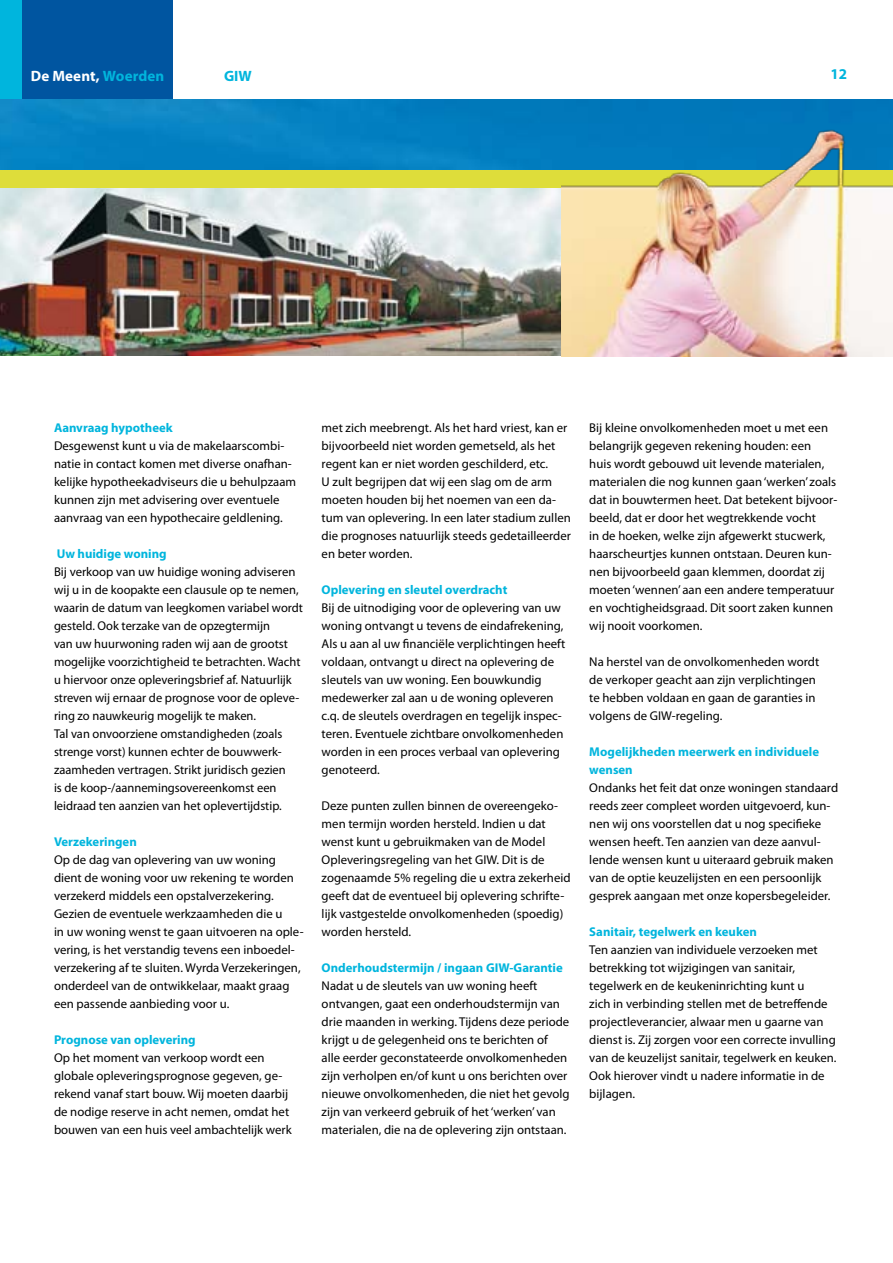
<style>
.page{position:relative;width:893px;height:1263px;background:#fff}
.page>*{position:absolute;margin:0;border:0;box-sizing:border-box;transform-origin:0 0}
.t1{font:700 15px "Myriad Pro";letter-spacing:.01em;color:#fff}
.t2{font:700 15px "Myriad Pro";color:#00b5dd}
.t3{font:12.75px/18px "Myriad Pro";color:#000}
.t4{font:700 12.75px/18px "Myriad Pro";color:#00b5dd}
.s1{color:#00b5dd}
</style>
<div class="page">
<img style="left:0;top:187px;width:561px;height:168px">
<div style="left:0;top:0;width:173px;height:181px;background:#0055a0"></div>
<div style="left:0;top:0;width:21px;height:181px;background:#00b5dd"></div>
<img style="left:0;top:100px;width:561px;height:70px">
<div style="left:0;top:170px;width:893px;height:17px;background:#dedd3a"></div>
<img style="left:561px;top:99px;width:332px;height:258px">
<p class="t1" style="left:31px;top:67px;width:135px">De Meent, <span class="s1">Woerden</span></p>
<p class="t2" style="left:224px;top:67px;width:29px">GIW</p>
<p class="t2" style="left:831px;top:64px;width:18px">12</p>
<p class="t4" style="left:54px;top:418px;width:120px">Aanvraag hypotheek</p>
<p class="t3" style="left:54px;top:437px;width:244px">Desgewenst kunt u via de makelaarscombi&shy;natie in contact komen met diverse onafhan&shy;kelijke hypotheekadviseurs die u behulpzaam kunnen zijn met advisering over eventuele aanvraag van een hypothecaire geldlening.</p>
<p class="t4" style="left:57px;top:544px;width:111px">Uw huidige woning</p>
<p class="t3" style="left:54px;top:563px;width:251px">Bij verkoop van uw huidige woning adviseren wij u in de koopakte een clausule op te nemen, waarin de datum van leegkomen variabel wordt gesteld. Ook terzake van de opzegtermijn<br>van uw huurwoning raden wij aan de grootst mogelijke voorzichtigheid te betrachten. Wacht u hiervoor onze opleveringsbrief af. Natuurlijk streven wij ernaar de prognose voor de opleve&shy;ring zo nauwkeurig mogelijk te maken.<br>Tal van onvoorziene omstandigheden (zoals strenge vorst) kunnen echter de bouwwerk&shy;zaamheden vertragen. Strikt juridisch gezien<br>is de koop-/aannemingsovereenkomst een leidraad ten aanzien van het oplevertijdstip.</p>
<p class="t4" style="left:54px;top:832px;width:84px">Verzekeringen</p>
<p class="t3" style="left:54px;top:851px;width:251px">Op de dag van oplevering van uw woning dient de woning voor uw rekening te worden verzekerd middels een opstalverzekering.<br>Gezien de eventuele werkzaamheden die u<br>in uw woning wenst te gaan uitvoeren na ople&shy;vering, is het verstandig tevens een inboedel&shy;verzekering af te sluiten. Wyrda Verzekeringen, onderdeel van de ontwikkelaar, maakt graag een passende aanbieding voor u.</p>
<p class="t4" style="left:54px;top:1030px;width:143px">Prognose van oplevering</p>
<p class="t3" style="left:54px;top:1049px;width:239px">Op het moment van verkoop wordt een globale opleveringsprognose gegeven, ge&shy;rekend vanaf start bouw. Wij moeten daarbij de nodige reserve in acht nemen, omdat het bouwen van een huis veel ambachtelijk werk</p>
<p class="t3" style="left:322px;top:419px;width:251px">met zich meebrengt. Als het hard vriest, kan er bijvoorbeeld niet worden gemetseld, als het regent kan er niet worden geschilderd, etc.<br>U zult begrijpen dat wij een slag om de arm moeten houden bij het noemen van een da&shy;tum van oplevering. In een later stadium zullen die prognoses natuurlijk steeds gedetailleerder en beter worden.</p>
<p class="t4" style="left:322px;top:580px;width:187px">Oplevering en sleutel overdracht</p>
<p class="t3" style="left:322px;top:599px;width:245px">Bij de uitnodiging voor de oplevering van uw woning ontvangt u tevens de eindafrekening, Als u aan al uw financiële verplichtingen heeft voldaan, ontvangt u direct na oplevering de sleutels van uw woning. Een bouwkundig medewerker zal aan u de woning opleveren c.q. de sleutels overdragen en tegelijk inspec&shy;teren. Eventuele zichtbare onvolkomenheden worden in een proces verbaal van oplevering genoteerd.</p>
<p class="t3" style="left:322px;top:797px;width:250px">Deze punten zullen binnen de overeengeko&shy;men termijn worden hersteld. Indien u dat wenst kunt u gebruikmaken van de Model Opleveringsregeling van het GIW. Dit is de zogenaamde 5% regeling die u extra zekerheid geeft dat de eventueel bij oplevering schrifte&shy;lijk vastgestelde onvolkomenheden (spoedig) worden hersteld.</p>
<p class="t4" style="left:322px;top:958px;width:243px">Onderhoudstermijn / ingaan GIW-Garantie</p>
<p class="t3" style="left:322px;top:977px;width:249px">Nadat u de sleutels van uw woning heeft ontvangen, gaat een onderhoudstermijn van drie maanden in werking. Tijdens deze periode krijgt u de gelegenheid ons te berichten of<br>alle eerder geconstateerde onvolkomenheden zijn verholpen en/of kunt u ons berichten over nieuwe onvolkomenheden, die niet het gevolg zijn van verkeerd gebruik of het ‘werken’ van materialen, die na de oplevering zijn ontstaan.</p>
<p class="t3" style="left:589px;top:419px;width:249px">Bij kleine onvolkomenheden moet u met een belangrijk gegeven rekening houden: een<br>huis wordt gebouwd uit levende materialen, materialen die nog kunnen gaan ‘werken’ zoals dat in bouwtermen heet. Dat betekent bijvoor&shy;beeld, dat er door het wegtrekkende vocht<br>in de hoeken, welke zijn afgewerkt stucwerk, haarscheurtjes kunnen ontstaan. Deuren kun&shy;nen bijvoorbeeld gaan klemmen, doordat zij moeten ‘wennen’ aan een andere temperatuur en vochtigheidsgraad. Dit soort zaken kunnen wij nooit voorkomen.</p>
<p class="t3" style="left:589px;top:653px;width:231px">Na herstel van de onvolkomenheden wordt de verkoper geacht aan zijn verplichtingen te hebben voldaan en gaan de garanties in volgens de GIW-regeling.</p>
<p class="t4" style="left:589px;top:743px;width:231px">Mogelijkheden meerwerk en individuele wensen</p>
<p class="t3" style="left:589px;top:779px;width:250px">Ondanks het feit dat onze woningen standaard reeds zeer compleet worden uitgevoerd, kun&shy;nen wij ons voorstellen dat u nog specifieke wensen heeft. Ten aanzien van deze aanvul&shy;lende wensen kunt u uiteraard gebruik maken van de optie keuzelijsten en een persoonlijk gesprek aangaan met onze kopersbegeleider.</p>
<p class="t4" style="left:589px;top:923px;width:169px">Sanitair, tegelwerk en keuken</p>
<p class="t3" style="left:589px;top:941px;width:249px">Ten aanzien van individuele verzoeken met betrekking tot wijzigingen van sanitair, tegelwerk en de keukeninrichting kunt u<br>zich in verbinding stellen met de betreffende projectleverancier, alwaar men u gaarne van dienst is. Zij zorgen voor een correcte invulling van de keuzelijst sanitair, tegelwerk en keuken.<br>Ook hierover vindt u nadere informatie in de bijlagen.</p>
</div>
